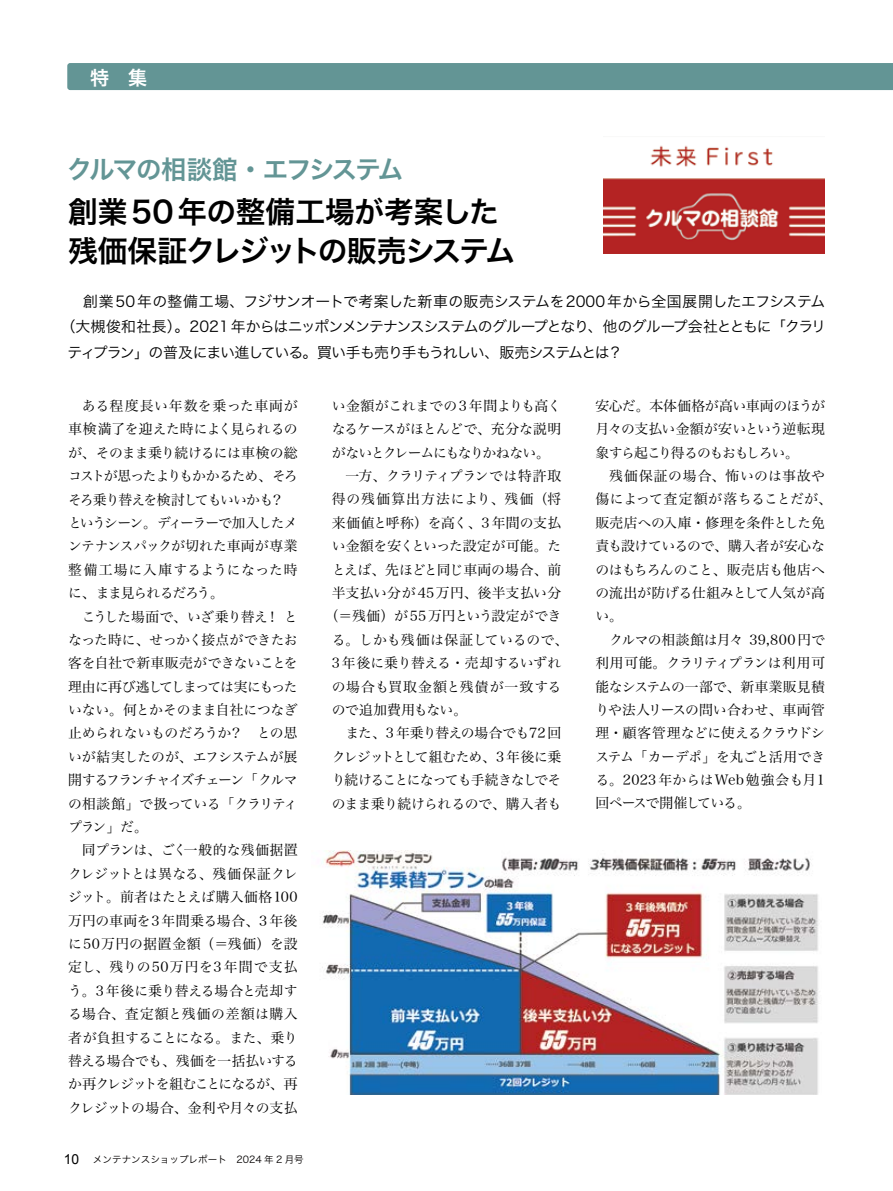
<style>
.page{position:relative;width:893px;height:1191px;background:#fff}
.page>*{position:absolute;margin:0;border:0;box-sizing:border-box;transform-origin:0 0}
.t1{font:29.7px/38.2px "Hira Kaku Pro W6";letter-spacing:-.02em;color:#000}
.t2{font:25.5px "Hira Kaku Pro W6";letter-spacing:-.085em;color:#639595}
.t3{font:19.2px "Hira Kaku Pro W6";color:#fff}
.t4{font:14.85px "Hira Kaku Pro W3";letter-spacing:-.05em;color:#000}
.t5{font:14.85px "Hira Kaku Pro W3";letter-spacing:.01em;color:#000}
.t6{font:14.85px "Hira Kaku Pro W3";letter-spacing:-.075em;color:#000}
.t7{font:13.8px/23.4px "Hira Min Pro N W3";letter-spacing:-.02em;color:#000}
.t8{font:13.8px "Hira Min Pro N W3";letter-spacing:.01em;color:#000}
.t9{font:13.8px "Hira Min Pro N W3";letter-spacing:-.055em;color:#000}
.t10{font:13.8px "Hira Min Pro N W3";letter-spacing:-.075em;color:#000}
.t11{font:13.8px "Hira Min Pro N W3";letter-spacing:-.09em;color:#000}
.t12{font:13.8px "Hira Min Pro N W3";letter-spacing:-.05em;color:#000}
.t13{font:13.8px "Hira Min Pro N W3";letter-spacing:.015em;color:#000}
.t14{font:13.8px "Hira Min Pro N W3";letter-spacing:.03em;color:#000}
.t15{font:13.8px "Hira Min Pro N W3";letter-spacing:.07em;color:#000}
.t16{font:13.8px "Hira Min Pro N W3";letter-spacing:.065em;color:#000}
.t17{font:9.6px "Hira Kaku Pro N W3";color:#040000}
.s1{font-family:"Arial";font-size:13.8px;color:#000}
</style>
<div class="page">
<div style="left:67px;top:63px;width:826px;height:27px;background:#639595"></div>
<img style="left:604px;top:145px;width:221px;height:108px">
<img style="left:322px;top:850px;width:498px;height:244px">
<h3 class="t3" style="left:90px;top:60px;width:59px">特　集</h3>
<h2 class="t2" style="left:67px;top:146px;width:338px">クルマの相談館・エフシステム</h2>
<h1 class="t1" style="left:68px;top:192px;width:449px">創業50年の整備工場が考案した残価保証クレジットの販売システム</h1>
<p class="t5" style="left:68px;top:288px;width:759px">　創業50年の整備工場、フジサンオートで考案した新車の販売システムを2000年から全国展開したエフシステム</p>
<p class="t4" style="left:61px;top:313px;width:767px">（大槻俊和社長）。2021 年からはニッポンメンテナンスシステムのグループとなり、他のグループ会社とともに「クラリ</p>
<p class="t6" style="left:68px;top:339px;width:556px">ティプラン」の普及にまい進している。買い手も売り手もうれしい、販売システムとは？</p>
<p class="t7" style="left:68px;top:393px;width:231px">　ある程度長い年数を乗った車両が車検満了を迎えた時によく見られるのが、そのまま乗り続けるには車検の総コストが思ったよりもかかるため、そろそろ乗り替えを検討してもいいかも？　というシーン。ディーラーで加入したメンテナンスパックが切れた車両が専業整備工場に入庫するようになった時に、まま見られるだろう。<br>　こうした場面で、いざ乗り替え！ となった時に、せっかく接点ができたお客を自社で新車販売ができないことを理由に再び逃してしまっては実にもったいない。何とかそのまま自社につなぎ止められないものだろうか？　との思いが結実したのが、エフシステムが展開するフランチャイズチェーン「クルマの相談館」で扱っている「クラリティプラン」だ。<br>　同プランは、ごく一般的な残価据置クレジットとは異なる、残価保証クレジット。前者はたとえば購入価格100万円の車両を3年間乗る場合、3年後に50万円の据置金額（＝残価）を設定し、残りの50万円を3年間で支払う。3年後に乗り替える場合と売却する場合、査定額と残価の差額は購入者が負担することになる。また、乗り替える場合でも、残価を一括払いするか再クレジットを組むことになるが、再クレジットの場合、金利や月々の支払</p>
<p class="t7" style="left:332px;top:393px;width:231px">い金額がこれまでの3年間よりも高く</p>
<p class="t7" style="left:332px;top:416px;width:231px">なるケースがほとんどで、充分な説明</p>
<p class="t11" style="left:332px;top:441px;width:220px">がないとクレームにもなりかねない。</p>
<p class="t12" style="left:332px;top:464px;width:231px">　一方、クラリティプランでは特許取</p>
<p class="t15" style="left:332px;top:487px;width:231px">得の残価算出方法により、残価（将</p>
<p class="t13" style="left:332px;top:511px;width:231px">来価値と呼称）を高く、3年間の支払</p>
<p class="t7" style="left:332px;top:533px;width:231px">い金額を安くといった設定が可能。た</p>
<p class="t7" style="left:332px;top:556px;width:231px">とえば、先ほどと同じ車両の場合、前</p>
<p class="t14" style="left:332px;top:581px;width:231px">半支払い分が45万円、後半支払い分</p>
<p class="t8" style="left:325px;top:604px;width:238px">（＝残価）が55万円という設定ができ</p>
<p class="t8" style="left:332px;top:628px;width:238px">る。しかも残価は保証しているので、</p>
<p class="t7" style="left:332px;top:650px;width:231px">3年後に乗り替える・売却するいずれ</p>
<p class="t16" style="left:332px;top:674px;width:231px">の場合も買取金額と残債が一致する</p>
<p class="t7" style="left:332px;top:697px;width:137px">ので追加費用もない。</p>
<p class="t7" style="left:332px;top:720px;width:231px">　また、3年乗り替えの場合でも72回</p>
<p class="t9" style="left:332px;top:744px;width:231px">クレジットとして組むため、3 年後に乗</p>
<p class="t10" style="left:332px;top:768px;width:231px">り続けることになっても手続きなしでそ</p>
<p class="t7" style="left:332px;top:790px;width:231px">のまま乗り続けられるので、購入者も</p>
<p class="t17" style="left:64px;top:1150px;width:242px"><span class="s1">10</span> メンテナンスショップレポート　2024 年 2 月号</p>
<p class="t7" style="left:595px;top:393px;width:238px">安心だ。本体価格が高い車両のほうが月々の支払い金額が安いという逆転現象すら起こり得るのもおもしろい。<br>　残価保証の場合、怖いのは事故や傷によって査定額が落ちることだが、販売店への入庫・修理を条件とした免責も設けているので、購入者が安心なのはもちろんのこと、販売店も他店への流出が防げる仕組みとして人気が高い。<br>　クルマの相談館は月々 39,800円で利用可能。クラリティプランは利用可能なシステムの一部で、新車業販見積りや法人リースの問い合わせ、車両管理・顧客管理などに使えるクラウドシステム「カーデポ」を丸ごと活用できる。2023年からはWeb勉強会も月1回ペースで開催している。</p>
</div>
